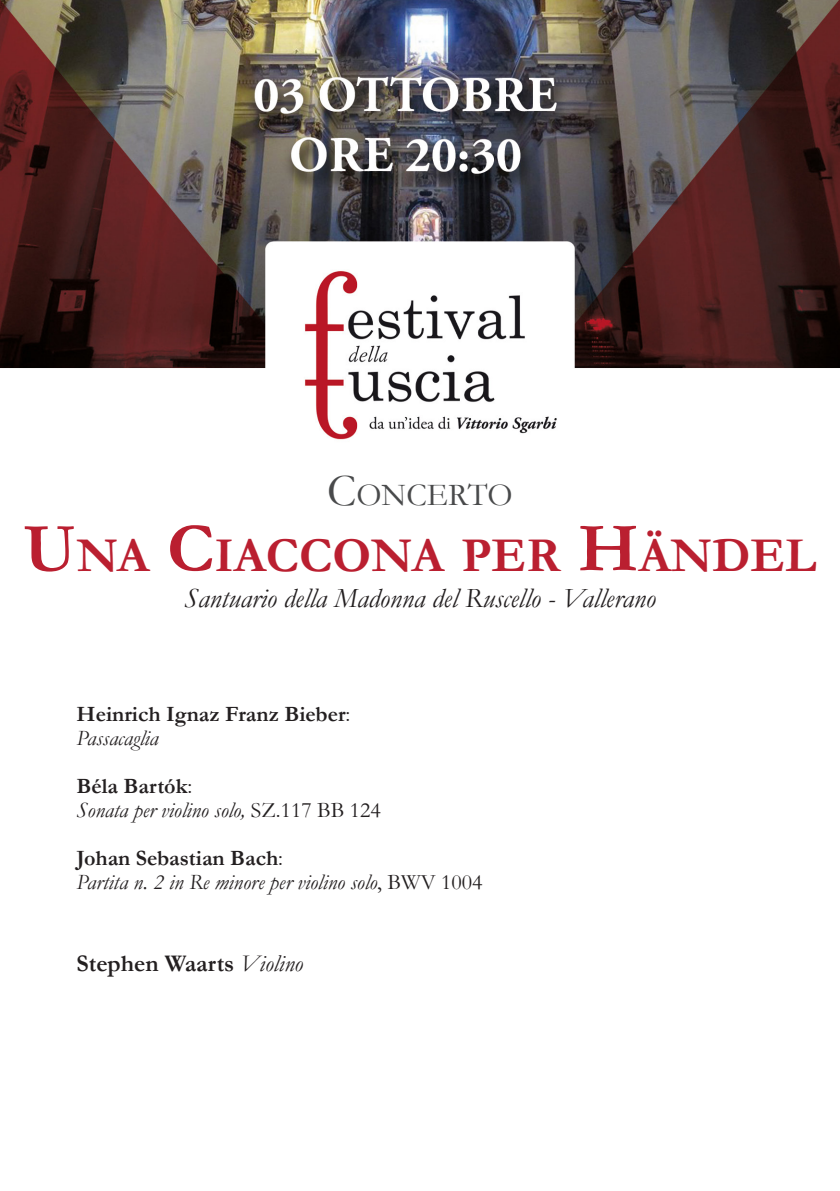
<style>
.page{position:relative;width:840px;height:1191px;background:#fff}
.page>*{position:absolute;margin:0;border:0;box-sizing:border-box;transform-origin:0 0}
.t1{font:700 49px "Garamond";color:#ba1f30}
.t2{font:32.2px "Garamond";color:#494a4b}
.t3{font:italic 28px "Garamond";color:#231f20}
.t4{font:700 24px "Garamond";color:#231f20}
.t5{font:italic 22px/24px "Garamond";color:#231f20}
.t6{font:700 22px/24px "Garamond";color:#231f20}
.s1{font-size:46px}
.s2{font-size:70px}
.s3{font-weight:400}
.s4{font-weight:400;font-style:italic}
.s5{font-weight:700;font-style:normal}
.s6{font-style:normal}
</style>
<div class="page">
<img style="left:0;top:0;width:839px;height:440px">
<h2 class="t2" style="left:327px;top:473px;width:187px"><span class="s1">C</span>ONCERTO</h2>
<h1 class="t1" style="left:23px;top:522px;width:794px"><span class="s2">U</span>NA <span class="s2">C</span>IACCONA PER <span class="s2">H</span>ÄNDEL</h1>
<p class="t3" style="left:184px;top:579px;width:472px">Santuario della Madonna del Ruscello - Vallerano</p>
<p class="t6" style="left:77px;top:702px;width:275px">Heinrich Ignaz Franz Bieber<span class="s3">:<br></span><span class="s4">Passacaglia</span></p>
<p class="t5" style="left:77px;top:773px;width:305px"><span class="s5">Béla Bartók</span><span class="s6">:<br></span>Sonata per violino solo, <span class="s6">SZ.117 BB 124</span></p>
<p class="t5" style="left:77px;top:845px;width:407px"><span class="s5">Johan Sebastian Bach</span><span class="s6">:<br></span>Partita n. 2 in Re minore per violino solo<span class="s6">, BWV 1004</span></p>
<p class="t4" style="left:77px;top:947px;width:228px">Stephen Waarts <span class="s4">Violino</span></p>
</div>
